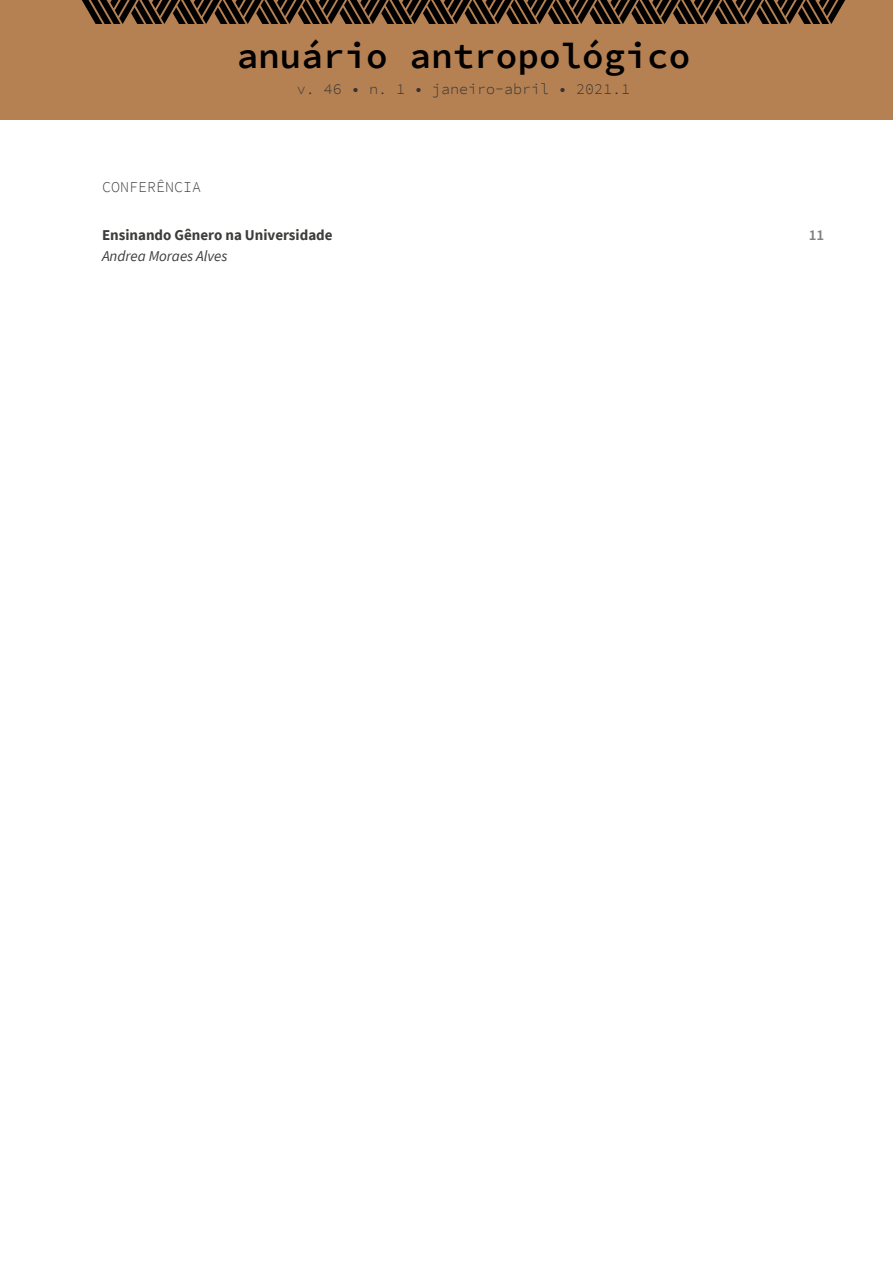
<style>
.page{position:relative;width:893px;height:1263px;background:#fff}
.page>*{position:absolute;margin:0;border:0;box-sizing:border-box;transform-origin:0 0}
.t1{font:600 36px "Source Code Pro";color:#000}
.sessão_índice{font:700 15px/21px "Source Sans Pro";color:#3d3d3b}
.t2{font:300 15px "Source Code Pro";color:#333}
.sessão_índice_2{font:300 15px "Source Code Pro";color:#3d3d3b}
.sumário_números{font:600 15px "Source Sans Pro";color:#808080}
.s1{font-weight:400;font-style:italic}
</style>
<div class="page">
<div style="left:0;top:0;width:893px;height:120px;background:#b58153"></div>
<svg style="left:82px;top:0;width:763px;height:24px"></svg>
<h1 class="t1" style="left:237px;top:30px;width:455px">anuário antropológico</h1>
<p class="t2" style="left:297px;top:78px;width:335px">v. 46 • n. 1 • janeiro-abril • 2021.1</p>
<p class="sessão_índice_2" style="left:102px;top:176px;width:100px">CONFERÊNCIA</p>
<p class="sessão_índice" style="left:102px;top:224px;width:232px">Ensinando Gênero na Universidade<br><span class="s1">Andrea Moraes Alves</span></p>
<p class="sumário_números" style="left:809px;top:225px;width:17px">11</p>
</div>
